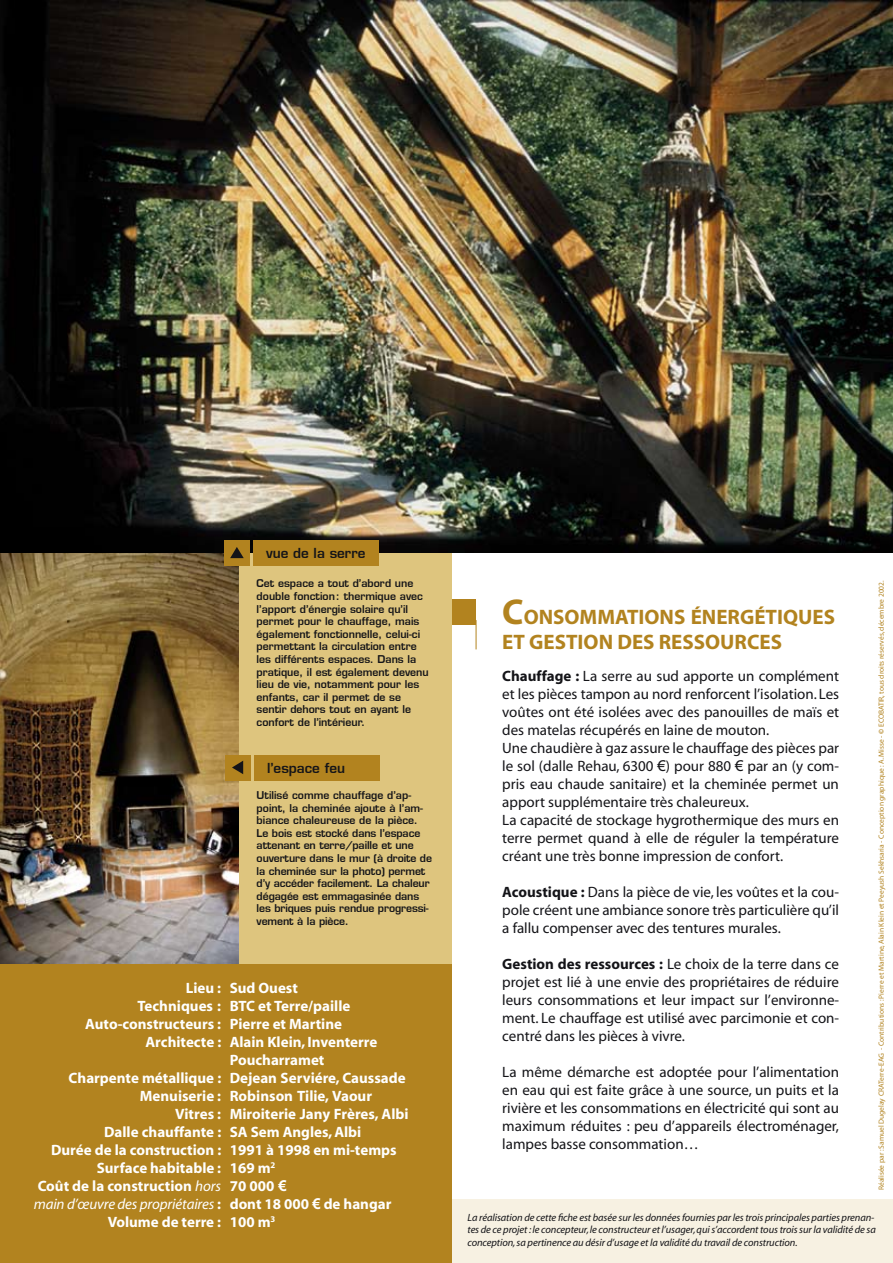
<style>
.page{position:relative;width:893px;height:1263px;background:#fff}
.page>*{position:absolute;margin:0;border:0;box-sizing:border-box;transform-origin:0 0}
.t1{font:700 21px/25.2px "Myriad";color:#b2831f}
.t2{font:15px/18px "Myriad";color:#141418;text-align:justify}
.t3{font:700 15px/18px "Myriad";color:#fff;text-align:right}
.t4{font:13.5px "Square 721 Demi";color:#141418}
.t5{font:10.5px/12.6px "Square 721 Demi";color:#141418}
.t6{font:italic 10.5px/12.6px "Myriad";letter-spacing:-.01em;color:#141418}
.t7{font:7.5px "Myriad";color:#b2831f}
.s1{font-weight:400;font-style:italic}
.s2{font-family:"Arial"}
.s3{font-size:36px}
.s4{font-weight:700}
</style>
<div class="page">
<div style="left:452px;top:599px;width:24px;height:26px;background:#b2831f"></div>
<svg style="left:476px;top:620px;width:1px;height:29px"></svg>
<div style="left:450px;top:1199px;width:442px;height:64px;background:#f7f1e2"></div>
<div style="left:5px;top:487px;width:446px;height:776px;background:#dec57e"></div>
<img style="left:0;top:1px;width:892px;height:552px">
<img style="left:0;top:553px;width:238px;height:411px">
<div style="left:224px;top:540px;width:26px;height:26px;background:#b2831f"></div>
<svg style="left:230px;top:547px;width:14px;height:11px"></svg>
<div style="left:253px;top:540px;width:126px;height:26px;background:#b2831f"></div>
<div style="left:225px;top:755px;width:26px;height:25px;background:#b2831f"></div>
<svg style="left:232px;top:761px;width:11px;height:13px"></svg>
<div style="left:254px;top:755px;width:126px;height:25px;background:#b2831f"></div>
<div style="left:0;top:964px;width:451px;height:299px;background:#b2831f"></div>
<p class="t4" style="left:266px;top:544px;width:101px">vue de la serre</p>
<p class="t5" style="left:257px;top:577px;width:174px">Cet espace a tout d’abord une double fonction: thermique avec l’apport d’énergie solaire qu’il permet pour le chauffage, mais également fonctionnelle, celui-ci permettant la circulation entre les différents espaces. Dans la pratique, il est également devenu lieu de vie, notamment pour les enfants, car il permet de se sentir dehors tout en ayant le confort de l’intérieur.</p>
<p class="t4" style="left:267px;top:759px;width:80px">l’espace feu</p>
<p class="t5" style="left:257px;top:789px;width:177px">Utilisé comme chauffage d’ap&shy;point, la cheminée ajoute à l’am&shy;biance chaleureuse de la pièce.<br>Le bois est stocké dans l’espace attenant en terre/paille et une ouverture dans le mur (à droite de la cheminée sur la photo) permet d’y accéder facilement. La chaleur dégagée est emmagasinée dans les briques puis rendue progressi&shy;vement à la pièce.</p>
<p class="t3" style="left:85px;top:979px;width:138px">Lieu :<br>Techniques :<br>Auto-constructeurs :<br>Architecte :</p>
<p class="t3" style="left:34px;top:1069px;width:189px">Charpente métallique :<br>Menuiserie :<br>Vitres :<br>Dalle chauffante :<br>Durée de la construction :<br>Surface habitable :<br>Coût de la construction <span class="s1">hors main d’œuvre des propriétaires</span> :<br>Volume de terre :</p>
<p class="t3" style="left:230px;top:979px;width:180px;text-align:left">Sud Ouest<br>BTC et Terre/paille<br>Pierre et Martine<br>Alain Klein, Inventerre<br>Poucharramet<br>Dejean Serviére, Caussade<br>Robinson Tilie, Vaour<br>Miroiterie Jany Frères, Albi<br>SA Sem Angles, Albi<br>1991 à 1998 en mi-temps<br>169 m<sup>2<br></sup>70 000 <span class="s2">€<br></span>dont 18 000 <span class="s2">€</span> de hangar<br>100 m<sup>3</sup></p>
<h1 class="t1" style="left:502px;top:605px;width:334px"><span class="s3">C</span>ONSOMMATIONS ÉNERGÉTIQUES<br>ET GESTION DES RESSOURCES</h1>
<p class="t2" style="left:502px;top:668px;width:338px;text-align:left"><span class="s4">Chauffage :</span> La serre au sud apporte un complément et les pièces tampon au nord renforcent l’isolation. Les voûtes ont été isolées avec des panouilles de maïs et des matelas récupérés en laine de mouton.<br>Une chaudière à gaz assure le chauffage des pièces par le sol (dalle Rehau, 6300 <span class="s2">€</span>) pour 880 <span class="s2">€</span> par an (y com&shy;pris eau chaude sanitaire) et la cheminée permet un apport supplémentaire très chaleureux.<br>La capacité de stockage hygrothermique des murs en terre permet quand à elle de réguler la température créant une très bonne impression de confort.</p>
<p class="t2" style="left:502px;top:884px;width:338px"><span class="s4">Acoustique :</span> Dans la pièce de vie, les voûtes et la cou&shy;pole créent une ambiance sonore très particulière qu’il a fallu compenser avec des tentures murales.</p>
<p class="t2" style="left:502px;top:956px;width:338px"><span class="s4">Gestion des ressources :</span> Le choix de la terre dans ce projet est lié à une envie des propriétaires de réduire leurs consommations et leur impact sur l’environne&shy;ment. Le chauffage est utilisé avec parcimonie et con&shy;centré dans les pièces à vivre.</p>
<p class="t2" style="left:502px;top:1064px;width:338px">La même démarche est adoptée pour l’alimentation en eau qui est faite grâce à une source, un puits et la rivière et les consommations en électricité qui sont au maximum réduites : peu d’appareils électroménager, lampes basse consommation…</p>
<p class="t7" style="left:878px;top:1190px;width:611px;rotate:-90deg">Réalisée par : Samuel Dugelay CRATerre-EAG - Contributions : Pierre et Martine, Alain Klein et Peeyush Sekhsaria - Conception graphique : A. Misse - <span class="s4">©</span> ECOBATIR, tous droits réservés, décembre 2002.</p>
<p class="t6" style="left:467px;top:1211px;width:410px">La réalisation de cette fiche est basée sur les données fournies par les trois principales parties prenan&shy;tes de ce projet : le concepteur, le constructeur et l’usager, qui s’accordent tous trois sur la validité de sa conception, sa pertinence au désir d’usage et la validité du travail de construction.</p>
</div>
